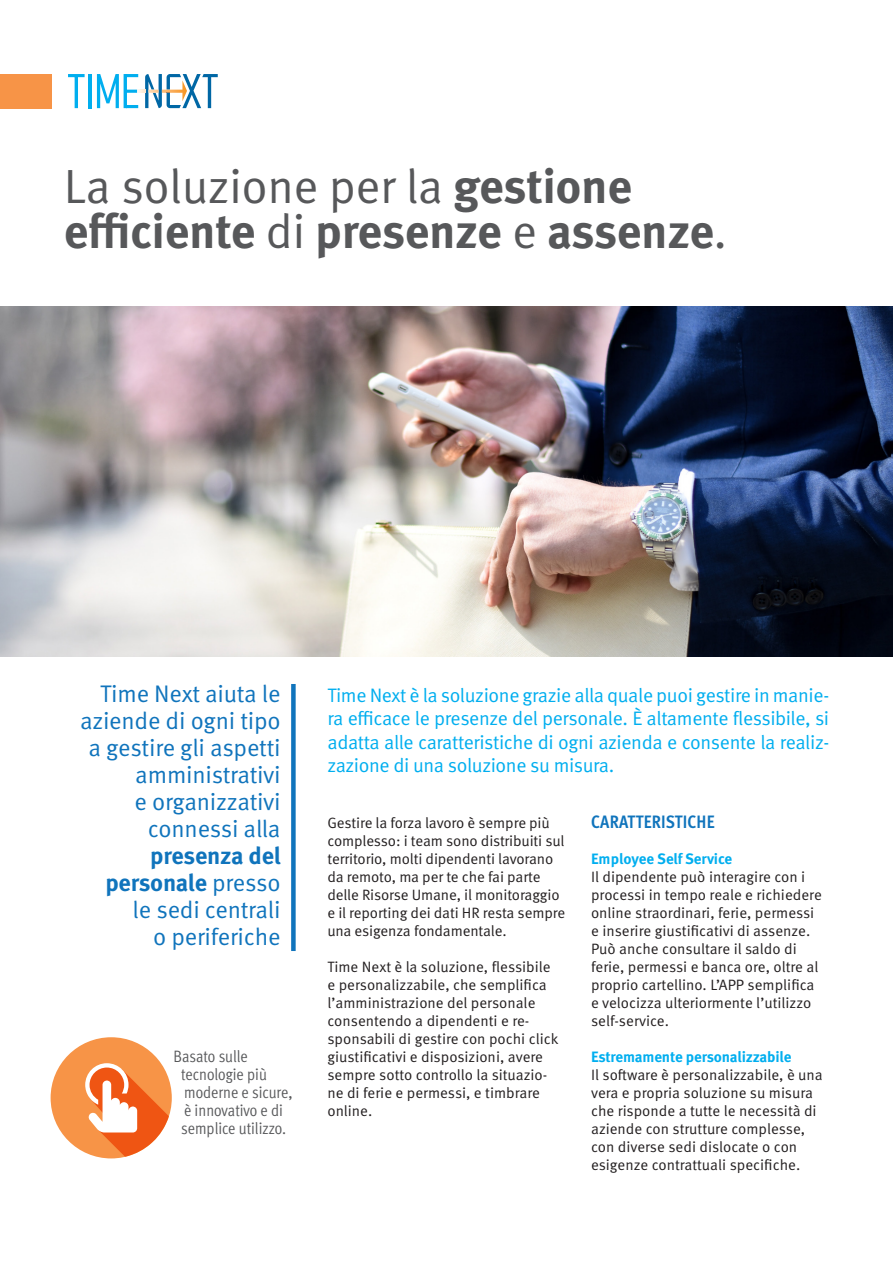
<style>
.page{position:relative;width:893px;height:1263px;background:#fff}
.page>*{position:absolute;margin:0;border:0;box-sizing:border-box;transform-origin:0 0}
.HEADLINE___K80_-_STD{font:700 48px/45px "Meta Pro";letter-spacing:-.01em;color:#57585a}
.INTRO2-dx-B_STD{font:24px/27px "Meta Pro Norm";letter-spacing:-.01em;color:#1074bc;text-align:right}
.intro-C100_-_STD{font:19.5px/23.4px "Meta Pro Norm";letter-spacing:-.02em;color:#00aeef;text-align:justify}
.titolo-txt_std2{font:700 condensed 18px "Meta Pro";letter-spacing:.01em;color:#1074bc}
.txt-intro_icona__12p{font:16.5px/18px "Meta Pro Cond Norm";color:#57585a}
.testo_base_10pt_-_sx{font:15px/18px "Meta Pro Norm";letter-spacing:-.005em;color:#231f20}
.Stile_di_paragrafo_1{font:700 15px "Meta Pro";letter-spacing:-.01em;color:#00aeef}
.s1{font-family:"Meta Pro Norm";font-weight:400}
.s2{font-family:"Meta Pro";font-weight:700}
</style>
<div class="page">
<div style="left:291px;top:684px;width:5px;height:267px;background:#1074bc"></div>
<div style="left:0;top:74px;width:51px;height:34px;background:#f79447"></div>
<div style="left:51px;top:1037px;width:121px;height:121px;background:#f79447;border-radius:50%"></div>
<svg style="left:85px;top:1063px;width:84px;height:94px"></svg>
<img style="left:0;top:306px;width:893px;height:351px">
<hr style="left:75px;top:77px;width:3px;height:31px;background:#00aeef">
<hr style="left:68px;top:74px;width:17px;height:3px;background:#00aeef">
<hr style="left:88px;top:74px;width:4px;height:34px;background:#00aeef">
<svg style="left:97px;top:74px;width:22px;height:34px"></svg>
<svg style="left:127px;top:74px;width:91px;height:34px"></svg>
<hr style="left:124px;top:74px;width:3px;height:34px;background:#00aeef">
<p class="HEADLINE___K80_-_STD" style="left:64px;top:160px;width:665px"><span class="s1">La soluzione per la</span> gestione efficiente <span class="s1">di</span> presenze <span class="s1">e</span> assenze<span class="s1">.</span></p>
<p class="INTRO2-dx-B_STD" style="left:80px;top:679px;width:202px">Time Next aiuta le aziende di ogni tipo a gestire gli aspetti amministrativi<br>e organizzativi connessi alla <span class="s2">presenza del personale</span> presso<br>le sedi centrali<br>o periferiche</p>
<p class="txt-intro_icona__12p" style="left:181px;top:1046px;width:113px;text-indent:-8px">Basato sulle tecnologie più moderne e sicure, è innovativo e di semplice utilizzo.</p>
<p class="intro-C100_-_STD" style="left:327px;top:682px;width:503px">Time Next è la soluzione grazie alla quale puoi gestire in manie&shy;ra efficace le presenze del personale. È altamente flessibile, si adatta alle caratteristiche di ogni azienda e consente la realiz&shy;zazione di una soluzione su misura.</p>
<p class="testo_base_10pt_-_sx" style="left:327px;top:813px;width:239px">Gestire la forza lavoro è sempre più complesso: i team sono distribuiti sul territorio, molti dipendenti lavorano da remoto, ma per te che fai parte delle Risorse Umane, il monitoraggio e il reporting dei dati HR resta sempre una esigenza fondamentale.</p>
<p class="testo_base_10pt_-_sx" style="left:327px;top:957px;width:233px">Time Next è la soluzione, flessibile e personalizzabile, che semplifica l’amministrazione del personale consentendo a dipendenti e re&shy;sponsabili di gestire con pochi click giustificativi e disposizioni, avere sempre sotto controllo la situazio&shy;ne di ferie e permessi, e timbrare online.</p>
<p class="titolo-txt_std2" style="left:591px;top:808px;width:125px">CARATTERISTICHE</p>
<p class="Stile_di_paragrafo_1" style="left:591px;top:847px;width:143px">Employee Self Service</p>
<p class="testo_base_10pt_-_sx" style="left:591px;top:867px;width:232px">Il dipendente può interagire con i processi in tempo reale e richiedere online straordinari, ferie, permessi e inserire giustificativi di assenze.<br>Può anche consultare il saldo di ferie, permessi e banca ore, oltre al proprio cartellino. L’APP semplifica e velocizza ulteriormente l’utilizzo self-service.</p>
<p class="Stile_di_paragrafo_1" style="left:591px;top:1045px;width:202px">Estremamente personalizzabile</p>
<p class="testo_base_10pt_-_sx" style="left:591px;top:1065px;width:233px">Il software è personalizzabile, è una vera e propria soluzione su misura che risponde a tutte le necessità di aziende con strutture complesse, con diverse sedi dislocate o con esigenze contrattuali specifiche.</p>
</div>
